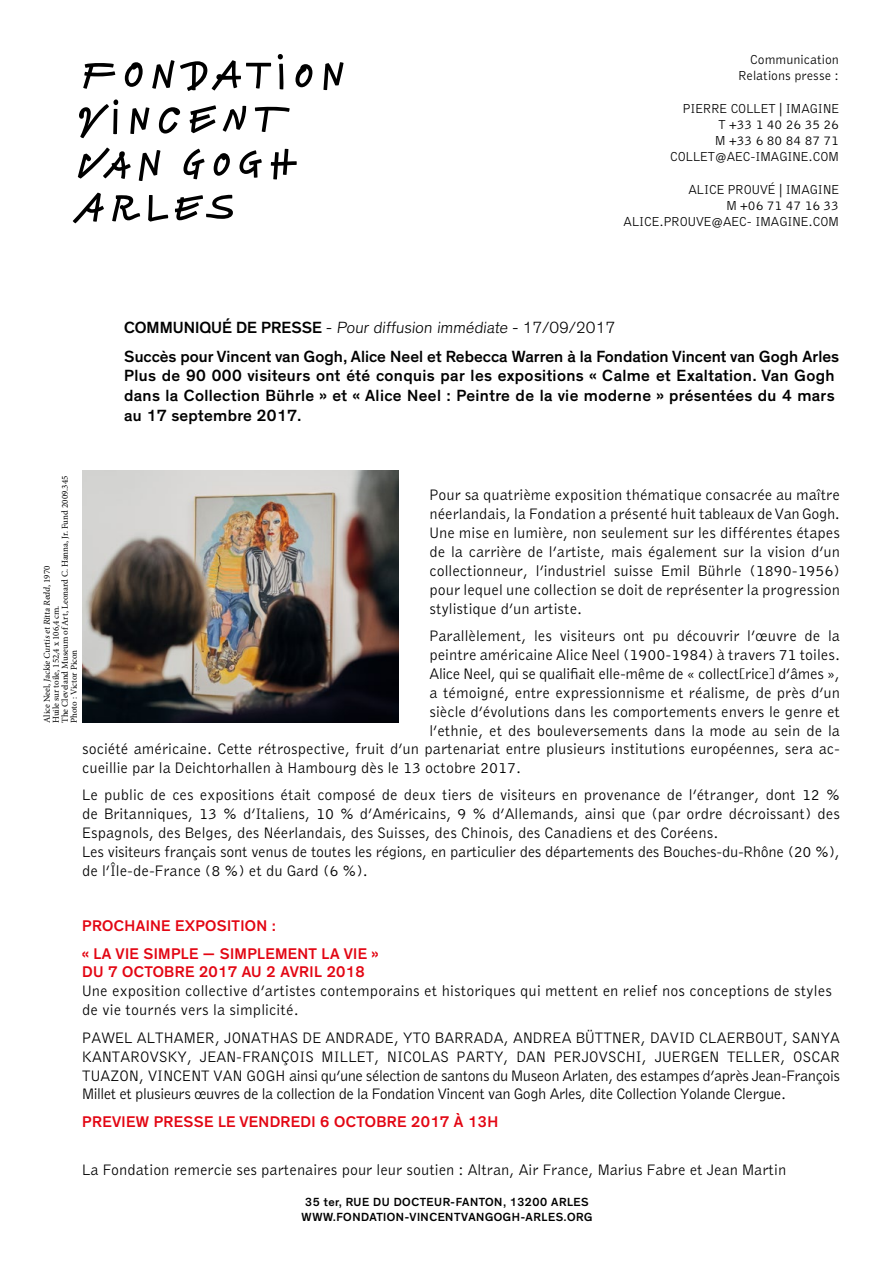
<style>
.page{position:relative;width:893px;height:1263px;background:#fff}
.page>*{position:absolute;margin:0;border:0;box-sizing:border-box;transform-origin:0 0}
.t1{font:500 16.5px/19.8px "Theinhardt";letter-spacing:.005em;color:#000}
.t2{font:300 15.75px/18.9px "New Bell";color:#000}
.t3{font:500 15.75px/27.5px "Theinhardt";letter-spacing:.02em;color:#e30613}
.t4{font:300 13.5px/16.2px "New Bell";color:#000;text-align:right}
.t5{font:500 12px/14.4px "Theinhardt";letter-spacing:.04em;color:#000;text-align:center}
.t6{font:9px/9px "Minion Pro";color:#000}
.s1{font-weight:300}
</style>
<div class="page">
<svg style="left:73px;top:193px;width:31px;height:30px"></svg>
<svg style="left:112px;top:195px;width:28px;height:26px"></svg>
<svg style="left:148px;top:195px;width:20px;height:27px"></svg>
<svg style="left:175px;top:195px;width:58px;height:25px"></svg>
<svg style="left:183px;top:149px;width:22px;height:30px"></svg>
<svg style="left:214px;top:153px;width:16px;height:23px"></svg>
<svg style="left:239px;top:150px;width:23px;height:28px"></svg>
<svg style="left:139px;top:150px;width:21px;height:31px"></svg>
<svg style="left:130px;top:107px;width:19px;height:27px"></svg>
<svg style="left:159px;top:107px;width:21px;height:27px"></svg>
<svg style="left:190px;top:105px;width:26px;height:28px"></svg>
<svg style="left:83px;top:63px;width:32px;height:26px"></svg>
<svg style="left:125px;top:62px;width:18px;height:25px"></svg>
<svg style="left:295px;top:64px;width:17px;height:23px"></svg>
<svg style="left:323px;top:62px;width:21px;height:28px"></svg>
<svg style="left:78px;top:148px;width:53px;height:31px"></svg>
<svg style="left:271px;top:149px;width:26px;height:30px"></svg>
<svg style="left:255px;top:106px;width:35px;height:26px"></svg>
<svg style="left:152px;top:60px;width:119px;height:31px"></svg>
<svg style="left:278px;top:54px;width:6px;height:35px"></svg>
<svg style="left:79px;top:99px;width:39px;height:39px"></svg>
<svg style="left:223px;top:106px;width:23px;height:26px"></svg>
<img style="left:82px;top:471px;width:316px;height:252px">
<p class="t4" style="left:738px;top:52px;width:102px">Communication<br>Relations presse :</p>
<p class="t4" style="left:670px;top:100px;width:170px">PIERRE COLLET | IMAGINE<br>T +33 1 40 26 35 26<br>M +33 6 80 84 87 71<br>COLLET@AEC-IMAGINE.COM</p>
<p class="t4" style="left:624px;top:181px;width:217px">ALICE PROUVÉ | IMAGINE<br>M +06 71 47 16 33<br>ALICE.PROUVE@AEC- IMAGINE.COM</p>
<p class="t6" style="left:42px;top:723px;width:249px;rotate:-90deg">A l i c e Ne e l , Jackie Curtis et Ritta Redd, 1 9 7 0<br>Huile sur toile, 152,4 x 106,4 cm.<br>The Cleveland Museum of Art, Leonard C. Hanna, Jr. Fund 2009.345<br>Photo : Victor Picon</p>
<p class="t1" style="left:124px;top:314px;width:716px;line-height:28.3px">COMMUNIQUÉ DE PRESSE <span class="s1">- Pour diffusion immédiate - 17/09/2017<br></span>Succès pour Vincent van Gogh, Alice Neel et Rebecca Warren à la Fondation Vincent van Gogh Arles</p>
<p class="t1" style="left:124px;top:366px;width:712px;text-align:justify">Plus de 90 000 visiteurs ont été conquis par les expositions « Calme et Exaltation. Van Gogh dans la Collection Bührle » et « Alice Neel : Peintre de la vie moderne » présentées du 4 mars au 17 septembre 2017.</p>
<p class="t2" style="left:429px;top:486px;width:412px;text-align:justify">Pour sa quatrième exposition thématique consacrée au maître néerlandais, la Fondation a présenté huit tableaux de Van Gogh.<br>Une mise en lumière, non seulement sur les différentes étapes de la carrière de l’artiste, mais également sur la vision d’un collectionneur, l’industriel suisse Emil Bührle (1890-1956) pour lequel une collection se doit de représenter la progression stylistique d’un artiste.</p>
<p class="t2" style="left:429px;top:627px;width:412px;text-align:justify">Parallèlement, les visiteurs ont pu découvrir l’œuvre de la peintre américaine Alice Neel (1900-1984) à travers 71 toiles.<br>Alice Neel, qui se qualifiait elle-même de « collect[rice] d’âmes », a témoigné, entre expressionnisme et réalisme, de près d’un siècle d’évolutions dans les comportements envers le genre et l’ethnie, et des bouleversements dans la mode au sein de la</p>
<p class="t2" style="left:82px;top:740px;width:759px">société américaine. Cette rétrospective, fruit d’un partenariat entre plusieurs institutions européennes, sera ac&shy;cueillie par la Deichtorhallen à Hambourg dès le 13 octobre 2017.</p>
<p class="t2" style="left:82px;top:786px;width:759px">Le public de ces expositions était composé de deux tiers de visiteurs en provenance de l’étranger, dont 12 % de Britanniques, 13 % d’Italiens, 10 % d’Américains, 9 % d’Allemands, ainsi que (par ordre décroissant) des Espagnols, des Belges, des Néerlandais, des Suisses, des Chinois, des Canadiens et des Coréens.<br>Les visiteurs français sont venus de toutes les régions, en particulier des départements des Bouches-du-Rhône (20 %), de l’Île-de-France (8 %) et du Gard (6 %).</p>
<p class="t3" style="left:82px;top:912px;width:298px">PROCHAINE EXPOSITION :<br>« LA VIE SIMPLE − SIMPLEMENT LA VIE »</p>
<p class="t3" style="left:82px;top:959px;width:284px">DU 7 OCTOBRE 2017 AU 2 AVRIL 2018</p>
<p class="t2" style="left:82px;top:982px;width:751px">Une exposition collective d’artistes contemporains et historiques qui mettent en relief nos conceptions de styles de vie tournés vers la simplicité.</p>
<p class="t2" style="left:82px;top:1028px;width:759px;text-align:justify">PAWEL ALTHAMER, JONATHAS DE ANDRADE, YTO BARRADA, ANDREA BÜTTNER, DAVID CLAERBOUT, SANYA KANTAROVSKY, JEAN-FRANÇOIS MILLET, NICOLAS PARTY, DAN PERJOVSCHI, JUERGEN TELLER, OSCAR TUAZON, VINCENT VAN GOGH ainsi qu’une sélection de santons du Museon Arlaten, des estampes d’après Jean-François Millet et plusieurs œuvres de la collection de la Fondation Vincent van Gogh Arles, dite Collection Yolande Clergue.</p>
<p class="t3" style="left:82px;top:1108px;width:417px">PREVIEW PRESSE LE VENDREDI 6 OCTOBRE 2017 À 13H</p>
<p class="t2" style="left:82px;top:1161px;width:706px">La Fondation remercie ses partenaires pour leur soutien : Altran, Air France, Marius Fabre et Jean Martin</p>
<p class="t5" style="left:302px;top:1195px;width:292px">35 ter, RUE DU DOCTEUR-FANTON, 13200 ARLES<br>WWW.FONDATION-VINCENTVANGOGH-ARLES.ORG</p>
</div>
